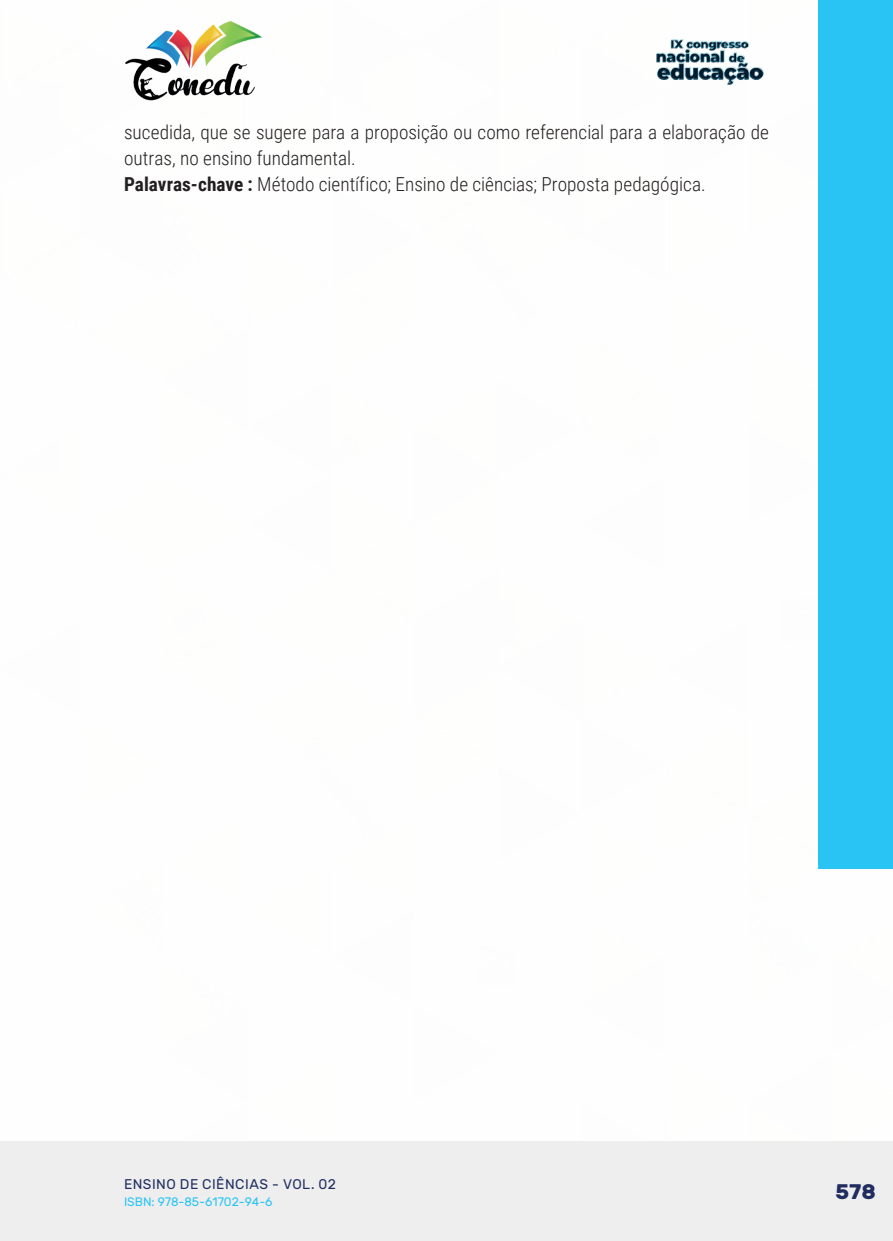
<style>
.page{position:relative;width:893px;height:1241px;background:#fff}
.page>*{position:absolute;margin:0;border:0;box-sizing:border-box;transform-origin:0 0}
.t1{font:700 21px "Rubik";color:#202d5e}
._5_CORPO_RESUMO{font:300 19.25px/26.2px "Roboto Condensed";color:#231f20}
._6_PALAVRAS-CHAVE{font:300 19.25px "Roboto Condensed";color:#231f20}
.t2{font:14px "Rubik";letter-spacing:.035em;color:#202d5e}
.t3{font:12.25px "Rubik";color:#29c4f3}
.s1{font-weight:700}
</style>
<div class="page">
<div style="left:0;top:1141px;width:893px;height:99px;background:#eeeeef"></div>
<div style="left:819px;top:0;width:74px;height:868px;background:#29c4f3"></div>
<img style="left:125px;top:20px;width:137px;height:81px">
<img style="left:656px;top:39px;width:108px;height:46px">
<p class="_5_CORPO_RESUMO" style="left:124px;top:118px;width:646px">sucedida, que se sugere para a proposição ou como referencial para a elaboração de outras, no ensino fundamental.</p>
<p class="_6_PALAVRAS-CHAVE" style="left:124px;top:171px;width:583px"><span class="s1">Palavras-chave :</span> Método científico; Ensino de ciências; Proposta pedagógica.</p>
<p class="t2" style="left:124px;top:1175px;width:213px">ENSINO DE CIÊNCIAS - VOL. 02</p>
<p class="t3" style="left:124px;top:1194px;width:150px">ISBN: 978-85-61702-94-6</p>
<p class="t1" style="left:835px;top:1179px;width:42px">578</p>
</div>
